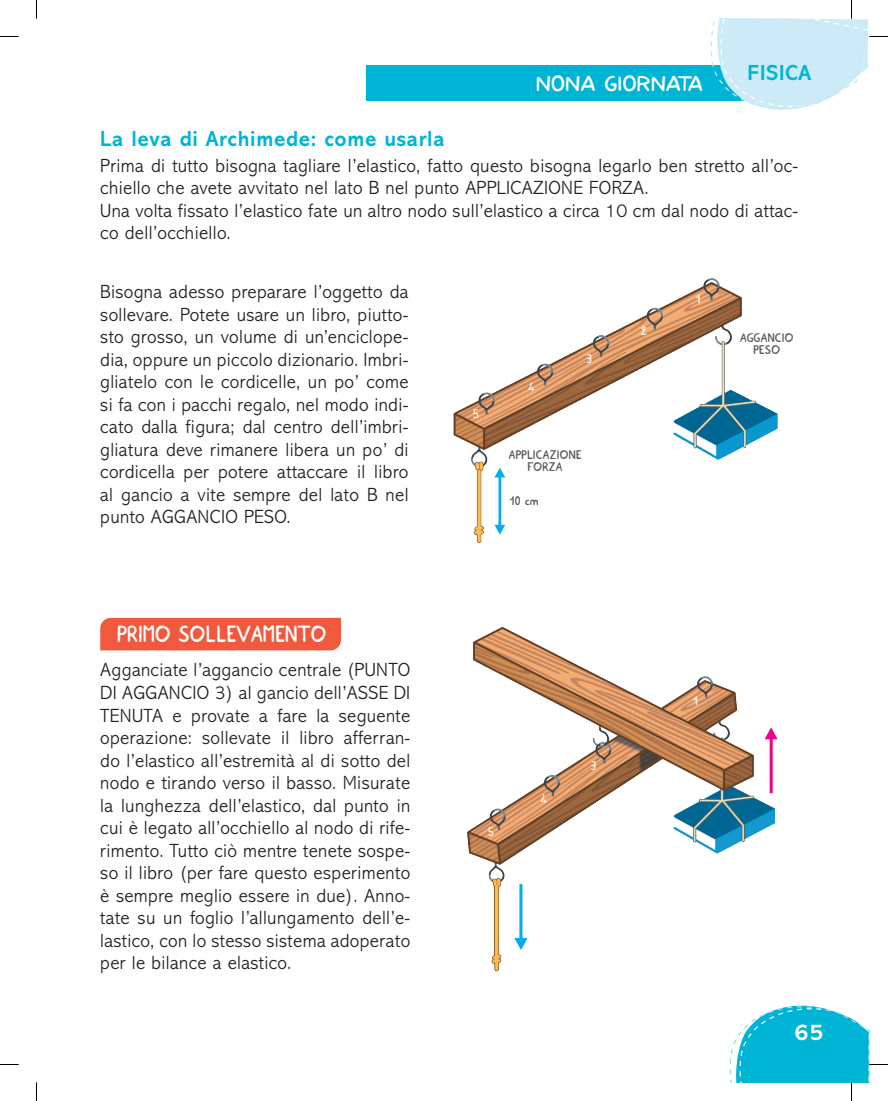
<style>
.page{position:relative;width:888px;height:1101px;background:#fff}
.page>*{position:absolute;margin:0;border:0;box-sizing:border-box;transform-origin:0 0}
.Titolino_bacchetta{font:23.38px "Amiable";letter-spacing:.02em;color:#fff;scale:.95 1}
.t1{font:700 23.38px "Abadi MT Std";color:#fff;scale:.95 1}
.Titoletto_azzurro_ne{font:700 22px "Abadi MT Std";letter-spacing:.03em;color:#00b4d6;scale:.95 1}
.Testo_base{font:300 19.25px/22.5px "Abadi";letter-spacing:.02em;color:#231f20;scale:.95 1}
.LETTERING{font:12.5px/11.9px "Amiable";letter-spacing:.03em;color:#57585a;text-align:center}
.LETTERING-2{font:12.5px "Amiable";color:#fff}
.t2{font:8.5px "Nerdy Norms";letter-spacing:.105em;color:#fff}
</style>
<div class="page">
<div style="left:366px;top:65px;width:385px;height:35px;background:#00b4d6"></div>
<img style="left:453px;top:278px;width:325px;height:265px">
<img style="left:467px;top:627px;width:311px;height:345px">
<div style="left:100px;top:618px;width:241px;height:32px;background:#f0593e"></div>
<svg style="left:0;top:36px;width:19px;height:1px"></svg>
<svg style="left:0;top:1064px;width:19px;height:1px"></svg>
<svg style="left:36px;top:0;width:1px;height:19px"></svg>
<svg style="left:36px;top:1082px;width:1px;height:18px"></svg>
<svg style="left:709px;top:0;width:179px;height:110px"></svg>
<svg style="left:729px;top:1005px;width:159px;height:95px"></svg>
<p class="t2" style="left:536px;top:79px;width:168px">NONA GIORNATA</p>
<p class="Titoletto_azzurro_ne" style="left:747px;top:60px;width:69px">FISICA</p>
<p class="Titoletto_azzurro_ne" style="left:100px;top:126px;width:364px">La leva di Archimede: come usarla</p>
<p class="Testo_base" style="left:100px;top:155px;width:736px">Prima di tutto bisogna tagliare l’elastico, fatto questo bisogna legarlo ben stretto all’oc&shy;chiello che avete avvitato nel lato B nel punto APPLICAZIONE FORZA.</p>
<p class="Testo_base" style="left:100px;top:200px;width:736px">Una volta fissato l’elastico fate un altro nodo sull’elastico a circa 10 cm dal nodo di attac&shy;co dell’occhiello.</p>
<p class="Testo_base" style="left:100px;top:281px;width:326px;text-align:justify">Bisogna adesso preparare l’oggetto da sollevare. Potete usare un libro, piutto&shy;sto grosso, un volume di un’enciclope&shy;dia, oppure un piccolo dizionario. Imbri&shy;gliatelo con le cordicelle, un po’ come si fa con i pacchi regalo, nel modo indi&shy;cato dalla figura; dal centro dell’imbri&shy;gliatura deve rimanere libera un po’ di cordicella per potere attaccare il libro al gancio a vite sempre del lato B nel punto AGGANCIO PESO.</p>
<p class="Titolino_bacchetta" style="left:117px;top:620px;width:221px">PRIMO SOLLEVAMENTO</p>
<p class="Testo_base" style="left:100px;top:659px;width:328px;text-align:justify">Agganciate l’aggancio centrale (PUNTO DI AGGANCIO 3) al gancio dell’ASSE DI TENUTA e provate a fare la seguente operazione: sollevate il libro afferran&shy;do l’elastico all’estremità al di sotto del nodo e tirando verso il basso. Misurate la lunghezza dell’elastico, dal punto in cui è legato all’occhiello al nodo di rife&shy;rimento. Tutto ciò mentre tenete sospe&shy;so il libro (per fare questo esperimento è sempre meglio essere in due). Anno&shy;tate su un foglio l’allungamento dell’e&shy;lastico, con lo stesso sistema adoperato per le bilance a elastico.</p>
<p class="LETTERING-2" style="left:473px;top:406px;width:8px">5</p>
<p class="LETTERING-2" style="left:528px;top:379px;width:8px">4</p>
<p class="LETTERING-2" style="left:587px;top:351px;width:6px">3</p>
<p class="LETTERING" style="left:509px;top:448px;width:74px">APPLICAZIONE<br>FORZA</p>
<p class="LETTERING" style="left:509px;top:494px;width:30px">10 cm</p>
<p class="LETTERING-2" style="left:640px;top:323px;width:9px">2</p>
<p class="LETTERING-2" style="left:696px;top:291px;width:6px">1</p>
<p class="LETTERING" style="left:740px;top:331px;width:55px">AGGANCIO<br>PESO</p>
<p class="LETTERING-2" style="left:488px;top:824px;width:8px">5</p>
<p class="LETTERING-2" style="left:540px;top:791px;width:8px">4</p>
<p class="LETTERING-2" style="left:591px;top:758px;width:6px">3</p>
<p class="LETTERING-2" style="left:693px;top:693px;width:6px">1</p>
<p class="t1" style="left:795px;top:1018px;width:32px">65</p>
</div>
